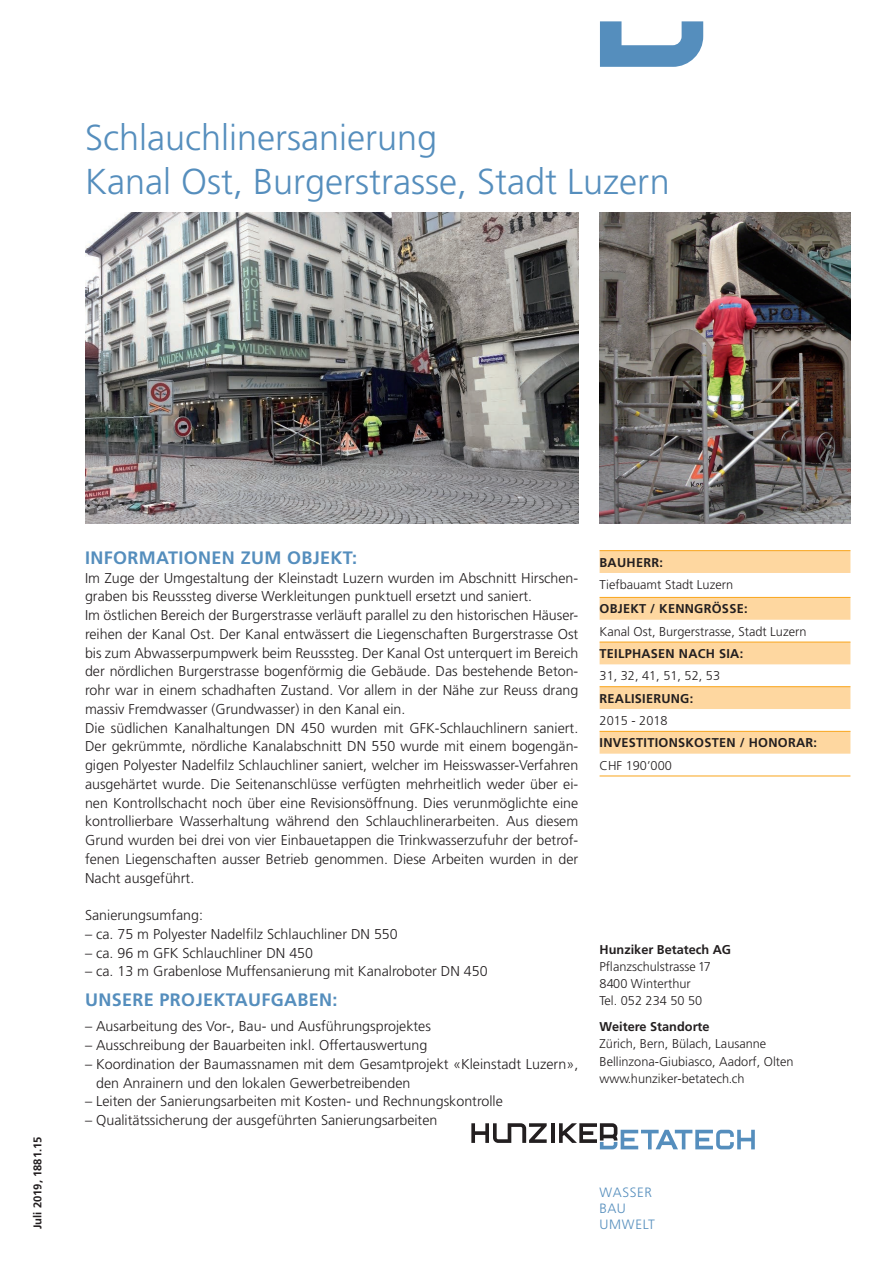
<style>
.page{position:relative;width:893px;height:1263px;background:#fff}
.page>*{position:absolute;margin:0;border:0;box-sizing:border-box;transform-origin:0 0}
.t1{font:300 36px/43.2px "Frutiger LT Std";color:#558ebd}
.t2{font:700 18px "Frutiger LT Std";letter-spacing:.02em;color:#558ebd}
.t3{font:300 14.25px/18.8px "Frutiger LT Std";color:#231f20}
.t4{font:300 13.5px/16.2px "Frutiger LT Std";letter-spacing:.05em;color:#558ebd}
.t5{font:300 12.75px/17.2px "Frutiger LT Std";color:#231f20}
.t6{font:700 12.75px "Frutiger LT Std";letter-spacing:.02em;color:#231f20}
.t7{font:700 12.75px "Frutiger LT Std";color:#231f20}
.t8{font:700 11.25px "Frutiger LT Std";color:#231f20}
</style>
<div class="page">
<hr style="left:551px;top:1123px;width:3px;height:20px;background:#231f20">
<svg style="left:471px;top:1123px;width:76px;height:20px"></svg>
<svg style="left:559px;top:1123px;width:196px;height:26px"></svg>
<svg style="left:600px;top:21px;width:103px;height:46px"></svg>
<img style="left:600px;top:213px;width:250px;height:310px">
<img style="left:85px;top:213px;width:493px;height:310px">
<svg style="left:600px;top:551px;width:250px;height:203px;fill:#fed7a0"></svg>
<hr style="left:600px;top:550px;width:250px;height:1px;background:#f9a51b">
<hr style="left:600px;top:597px;width:250px;height:1px;background:#f9a51b">
<hr style="left:600px;top:776px;width:250px;height:1px;background:#f9a51b">
<hr style="left:600px;top:642px;width:250px;height:1px;background:#f9a51b">
<hr style="left:600px;top:686px;width:250px;height:1px;background:#f9a51b">
<hr style="left:600px;top:731px;width:250px;height:1px;background:#f9a51b">
<h1 class="t1" style="left:85px;top:117px;width:586px">Schlauchlinersanierung<br>Kanal Ost, Burgerstrasse, Stadt Luzern</h1>
<p class="t8" style="left:31px;top:1229px;width:94px;rotate:-90deg">Juli 2019, 1881.15</p>
<p class="t2" style="left:85px;top:547px;width:273px">INFORMATIONEN ZUM OBJEKT:</p>
<p class="t3" style="left:85px;top:568px;width:495px">Im Zuge der Umgestaltung der Kleinstadt Luzern wurden im Abschnitt Hirschen&shy;graben bis Reusssteg diverse Werkleitungen punktuell ersetzt und saniert.<br>Im östlichen Bereich der Burgerstrasse verläuft parallel zu den historischen Häuser&shy;reihen der Kanal Ost. Der Kanal entwässert die Liegenschaften Burgerstrasse Ost bis zum Abwasserpumpwerk beim Reusssteg. Der Kanal Ost unterquert im Bereich der nördlichen Burgerstrasse bogenförmig die Gebäude. Das bestehende Beton&shy;rohr war in einem schadhaften Zustand. Vor allem in der Nähe zur Reuss drang massiv Fremdwasser (Grundwasser) in den Kanal ein.<br>Die südlichen Kanalhaltungen DN 450 wurden mit GFK-Schlauchlinern saniert.<br>Der gekrümmte, nördliche Kanalabschnitt DN 550 wurde mit einem bogengän&shy;gigen Polyester Nadelfilz Schlauchliner saniert, welcher im Heisswasser-Verfahren ausgehärtet wurde. Die Seitenanschlüsse verfügten mehrheitlich weder über ei&shy;nen Kontrollschacht noch über eine Revisionsöffnung. Dies verunmöglichte eine kontrollierbare Wasserhaltung während den Schlauchlinerarbeiten. Aus diesem Grund wurden bei drei von vier Einbauetappen die Trinkwasserzufuhr der betrof&shy;fenen Liegenschaften ausser Betrieb genommen. Diese Arbeiten wurden in der Nacht ausgeführt.</p>
<p class="t3" style="left:85px;top:906px;width:119px">Sanierungsumfang:</p>
<p class="t3" style="left:85px;top:925px;width:314px">– ca. 75 m Polyester Nadelfilz Schlauchliner DN 550</p>
<p class="t3" style="left:85px;top:943px;width:230px">– ca. 96 m GFK Schlauchliner DN 450</p>
<p class="t3" style="left:85px;top:962px;width:404px">– ca. 13 m Grabenlose Muffensanierung mit Kanalroboter DN 450</p>
<p class="t2" style="left:85px;top:989px;width:254px">UNSERE PROJEKTAUFGABEN:</p>
<p class="t3" style="left:85px;top:1017px;width:347px">– Ausarbeitung des Vor-, Bau- und Ausführungsprojektes</p>
<p class="t3" style="left:85px;top:1036px;width:344px">– Ausschreibung der Bauarbeiten inkl. Offertauswertung</p>
<p class="t3" style="left:96px;top:1055px;width:484px;text-indent:-11px">– Koordination der Baumassnamen mit dem Gesamtprojekt «Kleinstadt Luzern», den Anrainern und den lokalen Gewerbetreibenden</p>
<p class="t3" style="left:85px;top:1092px;width:419px">– Leiten der Sanierungsarbeiten mit Kosten- und Rechnungskontrolle</p>
<p class="t3" style="left:85px;top:1111px;width:354px">– Qualitätssicherung der ausgeführten Sanierungsarbeiten</p>
<p class="t6" style="left:600px;top:555px;width:65px">BAUHERR:</p>
<p class="t5" style="left:600px;top:576px;width:135px">Tiefbauamt Stadt Luzern</p>
<p class="t6" style="left:600px;top:601px;width:149px">OBJEKT / KENNGRÖSSE:</p>
<p class="t5" style="left:600px;top:623px;width:209px">Kanal Ost, Burgerstrasse, Stadt Luzern</p>
<p class="t6" style="left:600px;top:646px;width:145px">TEILPHASEN NACH SIA:</p>
<p class="t5" style="left:600px;top:667px;width:122px">31, 32, 41, 51, 52, 53</p>
<p class="t6" style="left:600px;top:691px;width:95px">REALISIERUNG:</p>
<p class="t5" style="left:600px;top:712px;width:70px">2015 - 2018</p>
<p class="t6" style="left:600px;top:735px;width:219px">INVESTITIONSKOSTEN / HONORAR:</p>
<p class="t5" style="left:600px;top:757px;width:74px">CHF 190’000</p>
<p class="t7" style="left:600px;top:942px;width:133px">Hunziker Betatech AG</p>
<p class="t5" style="left:600px;top:958px;width:113px">Pflanzschulstrasse 17<br>8400 Winterthur<br>Tel. 052 234 50 50</p>
<p class="t7" style="left:600px;top:1019px;width:112px">Weitere Standorte</p>
<p class="t5" style="left:600px;top:1035px;width:196px">Zürich, Bern, Bülach, Lausanne<br>Bellinzona-Giubiasco, Aadorf, Olten www.hunziker-betatech.ch</p>
<p class="t4" style="left:600px;top:1184px;width:57px">WASSER<br>BAU<br>UMWELT</p>
</div>
